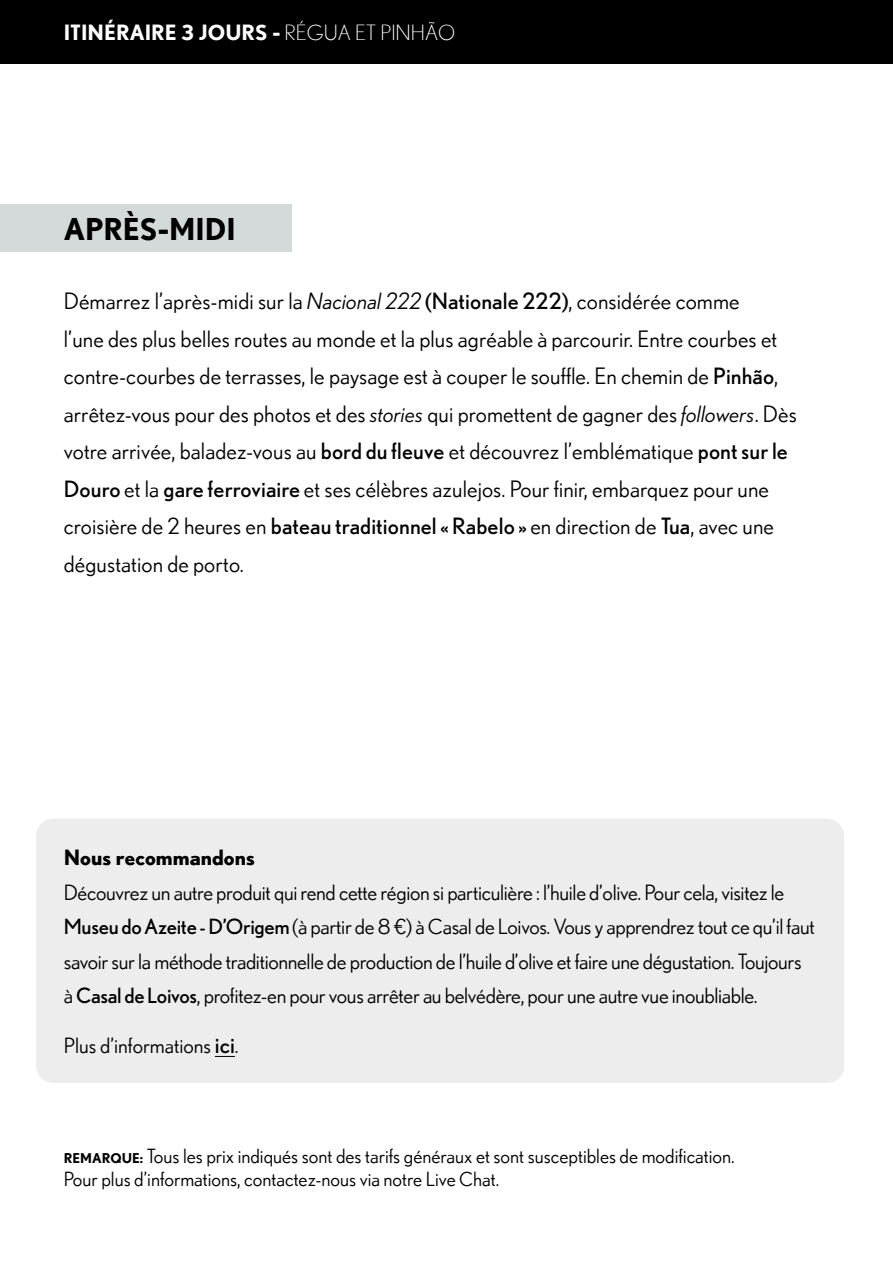
<style>
.page{position:relative;width:893px;height:1263px;background:#fff}
.page>*{position:absolute;margin:0;border:0;box-sizing:border-box;transform-origin:0 0}
.t1{font:700 30px "Nobel";color:#000}
.t2{font:22.5px/37.5px "Nobel";letter-spacing:.005em;color:#000}
.t3{font:21px/34.5px "Nobel";letter-spacing:-.015em;color:#000}
.t4{font:700 21px "Nobel";color:#fff}
.t5{font:700 21px "Nobel";color:#000}
.t6{font:19.5px/23.4px "Nobel";color:#000}
.s1{font-weight:300}
.s2{font-style:italic}
.s3{font-style:inherit}
.s4{font-size:22.5px}
.s5{font-weight:700;font-size:13.5px}
</style>
<div class="page">
<div style="left:0;top:204px;width:292px;height:47px;background:#d4d9d9"></div>
<div style="left:0;top:0;width:893px;height:64px;background:#000"></div>
<div style="left:36px;top:819px;width:808px;height:264px;background:#ededed;border-radius:17px"></div>
<svg style="left:215px;top:1056px;width:20px;height:1px"></svg>
<p class="t4" style="left:64px;top:20px;width:393px">ITINÉRAIRE 3 JOURS - <span class="s1">RÉGUA ET PINHÃO</span></p>
<h1 class="t1" style="left:64px;top:211px;width:173px">APRÈS-MIDI</h1>
<p class="t2" style="left:64px;top:282px;width:735px">Démarrez l’après-midi sur la <span class="s2">Nacional 222</span> <span class="s3">(Nationale 222)</span>, considérée comme<br>l’une des plus belles routes au monde et la plus agréable à parcourir. Entre courbes et contre-courbes de terrasses, le paysage est à couper le souffle. En chemin de <span class="s3">Pinhão</span>, arrêtez-vous pour des photos et des <span class="s2">stories</span> qui promettent de gagner des <span class="s2">followers</span>. Dès votre arrivée, baladez-vous au <span class="s3">bord du fleuve</span> et découvrez l’emblématique <span class="s3">pont sur le Douro</span> et la <span class="s3">gare ferroviaire</span> et ses célèbres azulejos. Pour finir, embarquez pour une croisière de 2 heures en <span class="s3">bateau traditionnel « Rabelo »</span> en direction de <span class="s3">Tua</span>, avec une dégustation de porto.</p>
<p class="t5" style="left:64px;top:845px;width:192px">Nous recommandons</p>
<p class="t3" style="left:64px;top:875px;width:753px">Découvrez un autre produit qui rend cette région si particulière : l’huile d’olive. Pour cela, visitez le <span class="s3">Museu do Azeite - D’Origem</span> (à partir de 8 €) à Casal de Loivos. Vous y apprendrez tout ce qu’il faut savoir sur la méthode traditionnelle de production de l’huile d’olive et faire une dégustation. Toujours à <span class="s3">Casal de Loivos</span>, profitez-en pour vous arrêter au belvédère, pour une autre vue inoubliable.</p>
<p class="t3" style="left:64px;top:1028px;width:176px">Plus d’informations <span class="s4">ici</span>.</p>
<p class="t6" style="left:64px;top:1144px;width:672px"><span class="s5">REMARQUE:</span> Tous les prix indiqués sont des tarifs généraux et sont susceptibles de modification.<br>Pour plus d’informations, contactez-nous via notre Live Chat.</p>
</div>
